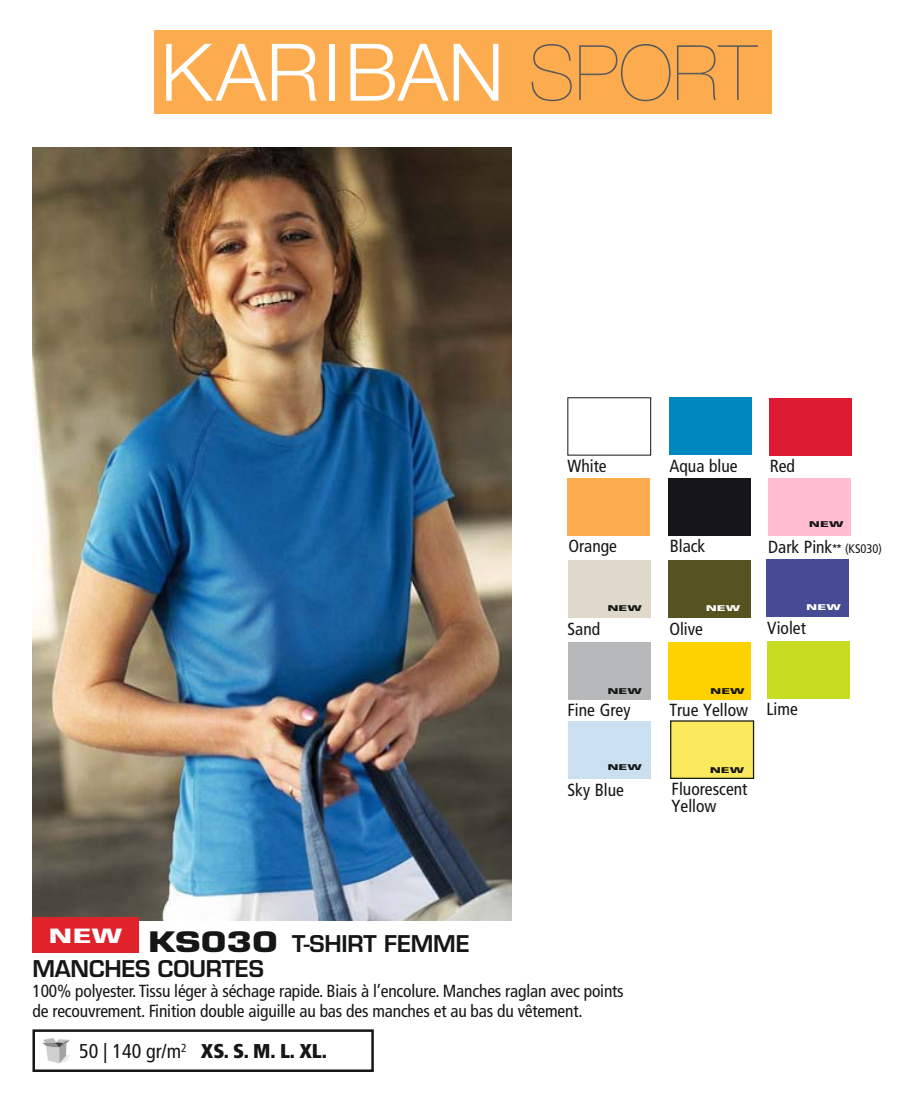
<style>
.page{position:relative;width:911px;height:1103px;background:#fff}
.page>*{position:absolute;margin:0;border:0;box-sizing:border-box;transform-origin:0 0}
.t1{font:700 27.5px "Eurostile";color:#151616;scale:1.3 1}
.t2{font:600 22.5px "Eurostile";letter-spacing:-.01em;color:#151616}
.t3{font:900 20.5px "Frutiger";color:#fff;scale:1.5 1}
.t4{font:900 condensed 20px "Frutiger";color:#151616}
.t5{font:condensed 17.5px/20px "Frutiger";letter-spacing:-.01em;color:#151616}
.t6{font:condensed 17.5px/17.5px "Frutiger";color:#161518}
.t7{font:900 8.25px "Frutiger";color:#151616;scale:1.73 1}
.t8{font:900 8.25px "Frutiger";color:#fff;scale:1.73 1}
.s1{font-family:"Helvetica Neue";font-weight:500;font-stretch:normal;font-size:12.5px}
.s2{font-size:12.5px}
.s3{font-weight:400}
</style>
<div class="page">
<img style="left:32px;top:148px;width:480px;height:772px">
<div style="left:669px;top:398px;width:82px;height:57px;background:#0087c0"></div>
<div style="left:767px;top:641px;width:83px;height:58px;background:#c8dc21"></div>
<div style="left:568px;top:478px;width:82px;height:58px;background:#fcac4f"></div>
<div style="left:668px;top:561px;width:83px;height:57px;background:#565321"></div>
<div style="left:568px;top:721px;width:83px;height:58px;background:#cae0f1"></div>
<div style="left:671px;top:721px;width:83px;height:57px;background:#fae95d"></div>
<div style="left:670px;top:720px;width:84px;height:59px;border:1px solid #151616"></div>
<div style="left:568px;top:561px;width:83px;height:57px;background:#dfd8cb"></div>
<div style="left:766px;top:560px;width:83px;height:57px;background:#464b93"></div>
<div style="left:668px;top:478px;width:83px;height:58px;background:#161518"></div>
<div style="left:568px;top:642px;width:83px;height:58px;background:#b7b8ba"></div>
<div style="left:668px;top:642px;width:83px;height:58px;background:#fdd200"></div>
<div style="left:769px;top:399px;width:83px;height:57px;background:#dc1a32"></div>
<div style="left:768px;top:478px;width:83px;height:58px;background:#ffbdd1"></div>
<div style="left:32px;top:917px;width:107px;height:35px;background:#e0222b"></div>
<svg style="left:42px;top:1038px;width:29px;height:25px"></svg>
<div style="left:32px;top:1029px;width:342px;height:43px;border:2px solid #151616"></div>
<div style="left:154px;top:30px;width:618px;height:83px;background:#fcac4f"></div>
<svg style="left:166px;top:44px;width:151px;height:57px"></svg>
<div style="left:329px;top:44px;width:6px;height:57px;background:#fff"></div>
<svg style="left:350px;top:44px;width:148px;height:57px"></svg>
<svg style="left:532px;top:44px;width:40px;height:57px"></svg>
<svg style="left:579px;top:44px;width:92px;height:57px"></svg>
<svg style="left:677px;top:45px;width:81px;height:55px"></svg>
<p class="t6" style="left:568px;top:458px;width:41px">White</p>
<p class="t6" style="left:669px;top:458px;width:70px">Aqua blue</p>
<p class="t6" style="left:568px;top:539px;width:50px">Orange</p>
<p class="t6" style="left:670px;top:539px;width:37px">Black</p>
<p class="t6" style="left:770px;top:459px;width:27px">Red</p>
<p class="t7" style="left:809px;top:521px;width:21px">NEW</p>
<p class="t6" style="left:768px;top:539px;width:115px">Dark Pink<span class="s1">**</span> <span class="s2">(KS030)</span></p>
<p class="t7" style="left:607px;top:605px;width:21px">NEW</p>
<p class="t8" style="left:706px;top:605px;width:21px">NEW</p>
<p class="t8" style="left:806px;top:604px;width:21px">NEW</p>
<p class="t6" style="left:568px;top:621px;width:34px">Sand</p>
<p class="t6" style="left:669px;top:621px;width:35px">Olive</p>
<p class="t6" style="left:767px;top:620px;width:40px">Violet</p>
<p class="t7" style="left:607px;top:688px;width:21px">NEW</p>
<p class="t7" style="left:710px;top:688px;width:21px">NEW</p>
<p class="t6" style="left:568px;top:703px;width:64px">Fine Grey</p>
<p class="t6" style="left:669px;top:703px;width:80px">True Yellow</p>
<p class="t7" style="left:607px;top:764px;width:21px">NEW</p>
<p class="t7" style="left:710px;top:766px;width:21px">NEW</p>
<p class="t6" style="left:672px;top:781px;width:77px">Fluorescent<br>Yellow</p>
<p class="t6" style="left:568px;top:782px;width:58px">Sky Blue</p>
<p class="t6" style="left:766px;top:702px;width:33px">Lime</p>
<p class="t3" style="left:49px;top:927px;width:51px">NEW</p>
<p class="t2" style="left:292px;top:935px;width:179px">T-SHIRT FEMME</p>
<p class="t2" style="left:32px;top:960px;width:233px">MANCHES COURTES</p>
<p class="t5" style="left:32px;top:982px;width:593px">100% polyester. Tissu léger à séchage rapide. Biais à l’encolure. Manches raglan avec points de recouvrement. Finition double aiguille au bas des manches et au bas du vêtement.</p>
<p class="t4" style="left:79px;top:1043px;width:249px"><span class="s3">50 | 140 gr/m</span><sup>2</sup> XS. S. M. L. XL.</p>
<h1 class="t1" style="left:148px;top:931px;width:101px">KS030</h1>
</div>
